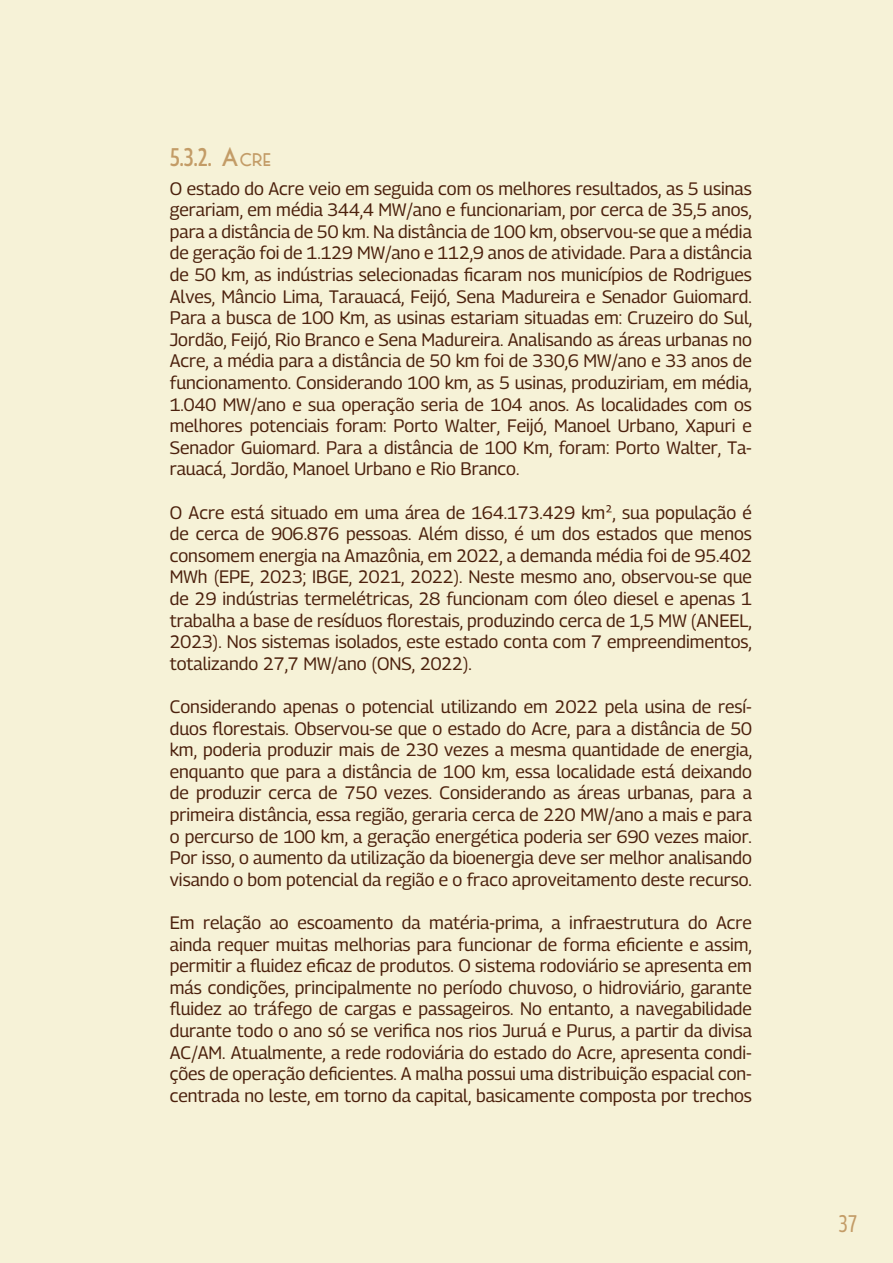
<style>
.page{position:relative;width:893px;height:1263px;background:#f6f2d7}
.page>*{position:absolute;margin:0;border:0;box-sizing:border-box;transform-origin:0 0}
.t1{font:500 25.5px "Georama Condensed";color:#c39c67}
.t2{font:24px "Georama Condensed";color:#c39c67}
.t3{font:100 extra-condensed 18px/21.6px "Georama Roman";color:#4b200c;text-align:justify}
.s1{font-family:"MB Picture House One W01";font-weight:700}
.s2{font-family:"MB Picture House One W01";font-weight:700;font-size:17.85px}
</style>
<div class="page">
<h1 class="t1" style="left:170px;top:137px;width:104px">5.3.2. <span class="s1">A</span><span class="s2">CRE</span></h1>
<p class="t3" style="left:170px;top:177px;width:584px">O estado do Acre veio em seguida com os melhores resultados, as 5 usinas gerariam, em média 344,4 MW/ano e funcionariam, por cerca de 35,5 anos, para a distância de 50 km. Na distância de 100 km, observou-se que a média de geração foi de 1.129 MW/ano e 112,9 anos de atividade. Para a distância de 50 km, as indústrias selecionadas ficaram nos municípios de Rodrigues Alves, Mâncio Lima, Tarauacá, Feijó, Sena Madureira e Senador Guiomard.<br>Para a busca de 100 Km, as usinas estariam situadas em: Cruzeiro do Sul, Jordão, Feijó, Rio Branco e Sena Madureira. Analisando as áreas urbanas no Acre, a média para a distância de 50 km foi de 330,6 MW/ano e 33 anos de funcionamento. Considerando 100 km, as 5 usinas, produziriam, em média, 1.040 MW/ano e sua operação seria de 104 anos. As localidades com os melhores potenciais foram: Porto Walter, Feijó, Manoel Urbano, Xapuri e Senador Guiomard. Para a distância de 100 Km, foram: Porto Walter, Ta&shy;rauacá, Jordão, Manoel Urbano e Rio Branco.</p>
<p class="t3" style="left:170px;top:501px;width:584px">O Acre está situado em uma área de 164.173.429 km², sua população é de cerca de 906.876 pessoas. Além disso, é um dos estados que menos consomem energia na Amazônia, em 2022, a demanda média foi de 95.402<br>MWh (EPE, 2023; IBGE, 2021, 2022). Neste mesmo ano, observou-se que de 29 indústrias termelétricas, 28 funcionam com óleo diesel e apenas 1 trabalha a base de resíduos florestais, produzindo cerca de 1,5 MW (ANEEL, 2023). Nos sistemas isolados, este estado conta com 7 empreendimentos, totalizando 27,7 MW/ano (ONS, 2022).</p>
<p class="t3" style="left:170px;top:695px;width:584px">Considerando apenas o potencial utilizando em 2022 pela usina de resí&shy;duos florestais. Observou-se que o estado do Acre, para a distância de 50 km, poderia produzir mais de 230 vezes a mesma quantidade de energia, enquanto que para a distância de 100 km, essa localidade está deixando de produzir cerca de 750 vezes. Considerando as áreas urbanas, para a primeira distância, essa região, geraria cerca de 220 MW/ano a mais e para o percurso de 100 km, a geração energética poderia ser 690 vezes maior.<br>Por isso, o aumento da utilização da bioenergia deve ser melhor analisando visando o bom potencial da região e o fraco aproveitamento deste recurso.</p>
<p class="t3" style="left:170px;top:911px;width:584px">Em relação ao escoamento da matéria-prima, a infraestrutura do Acre ainda requer muitas melhorias para funcionar de forma eficiente e assim, permitir a fluidez eficaz de produtos. O sistema rodoviário se apresenta em más condições, principalmente no período chuvoso, o hidroviário, garante fluidez ao tráfego de cargas e passageiros. No entanto, a navegabilidade durante todo o ano só se verifica nos rios Juruá e Purus, a partir da divisa AC/AM. Atualmente, a rede rodoviária do estado do Acre, apresenta condi&shy;ções de operação deficientes. A malha possui uma distribuição espacial con&shy;centrada no leste, em torno da capital, basicamente composta por trechos</p>
<h2 class="t2" style="left:839px;top:1205px;width:20px">37</h2>
</div>
